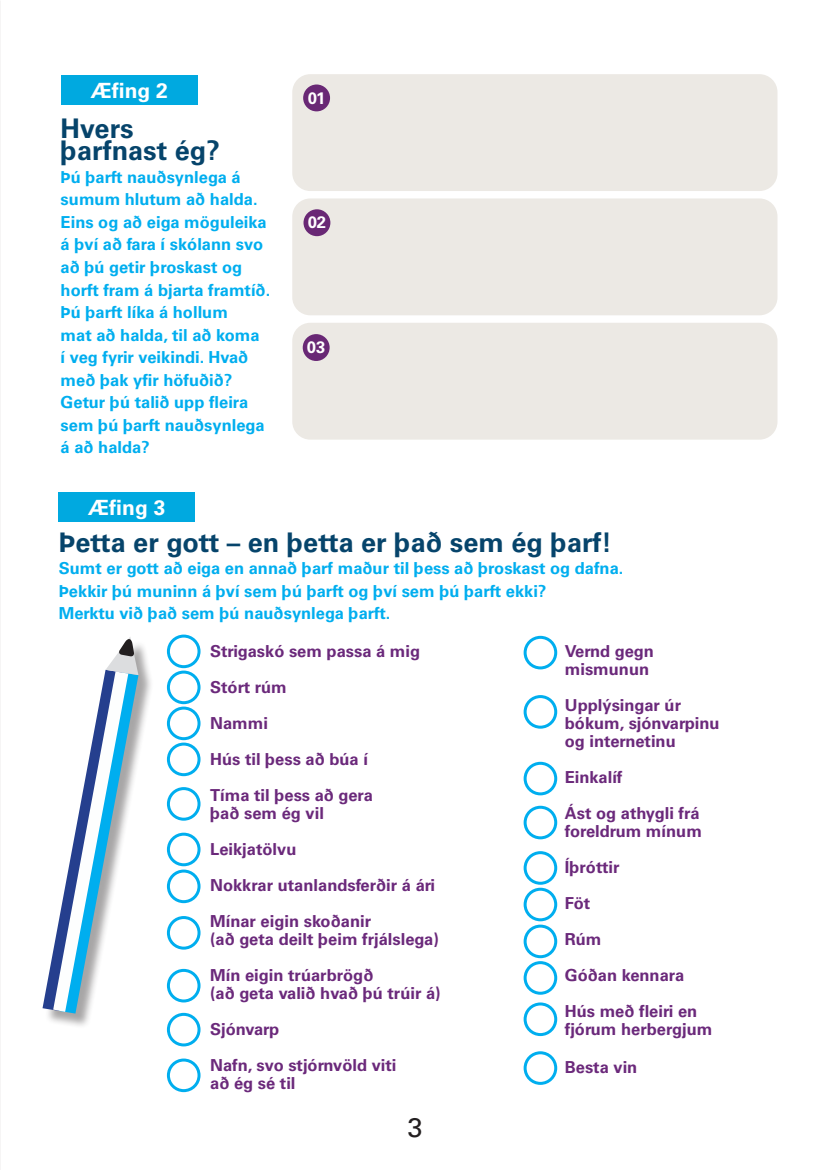
<style>
.page{position:relative;width:830px;height:1170px;background:#fff}
.page>*{position:absolute;margin:0;border:0;box-sizing:border-box;transform-origin:0 0}
.t1{font:700 27px/22.5px "Univers";color:#06446b}
.t2{font:27px "Univers";color:#231f20}
.t3{font:700 21px "Univers";color:#fff}
.t4{font:700 16.65px "Univers";color:#fff}
.t5{font:700 16.5px/36px "Univers";color:#6b297b}
.t6{font:700 16.5px/22.5px "Univers";color:#00aeef}
</style>
<div class="page">
<div style="left:523px;top:1002px;width:34px;height:33px;border:3px solid #00aeef;border-radius:50%"></div>
<div style="left:292px;top:74px;width:485px;height:117px;background:#ece9e4;border-radius:18px"></div>
<div style="left:292px;top:198px;width:485px;height:117px;background:#ece9e4;border-radius:18px"></div>
<div style="left:292px;top:323px;width:485px;height:116px;background:#ece9e4;border-radius:18px"></div>
<div style="left:167px;top:634px;width:33px;height:34px;border:3px solid #00aeef;border-radius:50%"></div>
<div style="left:167px;top:670px;width:33px;height:34px;border:3px solid #00aeef;border-radius:50%"></div>
<div style="left:167px;top:706px;width:33px;height:34px;border:3px solid #00aeef;border-radius:50%"></div>
<div style="left:167px;top:742px;width:33px;height:34px;border:3px solid #00aeef;border-radius:50%"></div>
<div style="left:167px;top:787px;width:33px;height:33px;border:3px solid #00aeef;border-radius:50%"></div>
<div style="left:167px;top:832px;width:33px;height:34px;border:3px solid #00aeef;border-radius:50%"></div>
<div style="left:167px;top:869px;width:33px;height:34px;border:3px solid #00aeef;border-radius:50%"></div>
<div style="left:167px;top:915px;width:33px;height:34px;border:3px solid #00aeef;border-radius:50%"></div>
<div style="left:167px;top:968px;width:33px;height:34px;border:3px solid #00aeef;border-radius:50%"></div>
<div style="left:167px;top:1012px;width:33px;height:34px;border:3px solid #00aeef;border-radius:50%"></div>
<div style="left:167px;top:1058px;width:33px;height:33px;border:3px solid #00aeef;border-radius:50%"></div>
<div style="left:523px;top:635px;width:34px;height:34px;border:3px solid #00aeef;border-radius:50%"></div>
<div style="left:523px;top:695px;width:34px;height:33px;border:3px solid #00aeef;border-radius:50%"></div>
<div style="left:523px;top:761px;width:34px;height:34px;border:3px solid #00aeef;border-radius:50%"></div>
<div style="left:523px;top:805px;width:34px;height:34px;border:3px solid #00aeef;border-radius:50%"></div>
<div style="left:523px;top:851px;width:34px;height:33px;border:3px solid #00aeef;border-radius:50%"></div>
<div style="left:523px;top:887px;width:34px;height:34px;border:3px solid #00aeef;border-radius:50%"></div>
<div style="left:523px;top:924px;width:34px;height:34px;border:3px solid #00aeef;border-radius:50%"></div>
<div style="left:523px;top:961px;width:34px;height:33px;border:3px solid #00aeef;border-radius:50%"></div>
<div style="left:523px;top:1051px;width:34px;height:33px;border:3px solid #00aeef;border-radius:50%"></div>
<div style="left:45px;top:639px;width:109px;height:390px;background:#231f20;opacity:.4"></div>
<svg style="left:42px;top:637px;width:102px;height:378px"></svg>
<div style="left:303px;top:84px;width:27px;height:27px;background:#692875;border-radius:50%"></div>
<div style="left:303px;top:209px;width:27px;height:27px;background:#692875;border-radius:50%"></div>
<div style="left:302px;top:334px;width:27px;height:27px;background:#692875;border-radius:50%"></div>
<div style="left:61px;top:75px;width:136px;height:30px;background:#00a9e0"></div>
<div style="left:59px;top:492px;width:136px;height:30px;background:#00a9e0"></div>
<p class="t3" style="left:91px;top:78px;width:79px">Æfing 2</p>
<h1 class="t1" style="left:61px;top:117px;width:161px">Hvers þarfnast ég?</h1>
<p class="t6" style="left:61px;top:166px;width:211px">Þú þarft nauðsynlega á sumum hlutum að halda.<br>Eins og að eiga möguleika á því að fara í skólann svo að þú getir þroskast og horft fram á bjarta framtíð.<br>Þú þarft líka á hollum<br>mat að halda, til að koma<br>í veg fyrir veikindi. Hvað með þak yfir höfuðið?<br>Getur þú talið upp fleira sem þú þarft nauðsynlega á að halda?</p>
<p class="t3" style="left:88px;top:495px;width:79px">Æfing 3</p>
<p class="t4" style="left:308px;top:88px;width:19px">01</p>
<p class="t4" style="left:307px;top:213px;width:20px">02</p>
<p class="t4" style="left:307px;top:337px;width:20px">03</p>
<h1 class="t1" style="left:59px;top:531px;width:554px">Þetta er gott – en þetta er það sem ég þarf!</h1>
<p class="t6" style="left:59px;top:557px;width:565px">Sumt er gott að eiga en annað þarf maður til þess að þroskast og dafna.<br>Þekkir þú muninn á því sem þú þarft og því sem þú þarft ekki?<br>Merktu við það sem þú nauðsynlega þarft.</p>
<p class="t5" style="left:210px;top:633px;width:211px">Strigaskó sem passa á mig<br>Stórt rúm<br>Nammi<br>Hús til þess að búa í<br>Tíma til þess að gera</p>
<p class="t5" style="left:210px;top:795px;width:226px">það sem ég vil<br>Leikjatölvu<br>Nokkrar utanlandsferðir á ári<br>Mínar eigin skoðanir</p>
<p class="t5" style="left:210px;top:921px;width:230px">(að geta deilt þeim frjálslega)<br>Mín eigin trúarbrögð</p>
<p class="t5" style="left:210px;top:975px;width:232px">(að geta valið hvað þú trúir á)<br>Sjónvarp<br>Nafn, svo stjórnvöld viti</p>
<p class="t5" style="left:210px;top:1065px;width:87px">að ég sé til</p>
<h1 class="t2" style="left:407px;top:1111px;width:17px">3</h1>
<p class="t5" style="left:564px;top:642px;width:91px;line-height:18px">Vernd gegn mismunun</p>
<p class="t5" style="left:564px;top:696px;width:156px;line-height:18px">Upplýsingar úr bókum, sjónvarpinu og internetinu</p>
<p class="t5" style="left:564px;top:759px;width:136px">Einkalíf<br>Ást og athygli frá</p>
<p class="t5" style="left:564px;top:813px;width:138px">foreldrum mínum<br>Íþróttir<br>Föt<br>Rúm<br>Góðan kennara<br>Hús með fleiri en</p>
<p class="t5" style="left:564px;top:1011px;width:149px">fjórum herbergjum</p>
<p class="t5" style="left:564px;top:1049px;width:74px">Besta vin</p>
</div>
